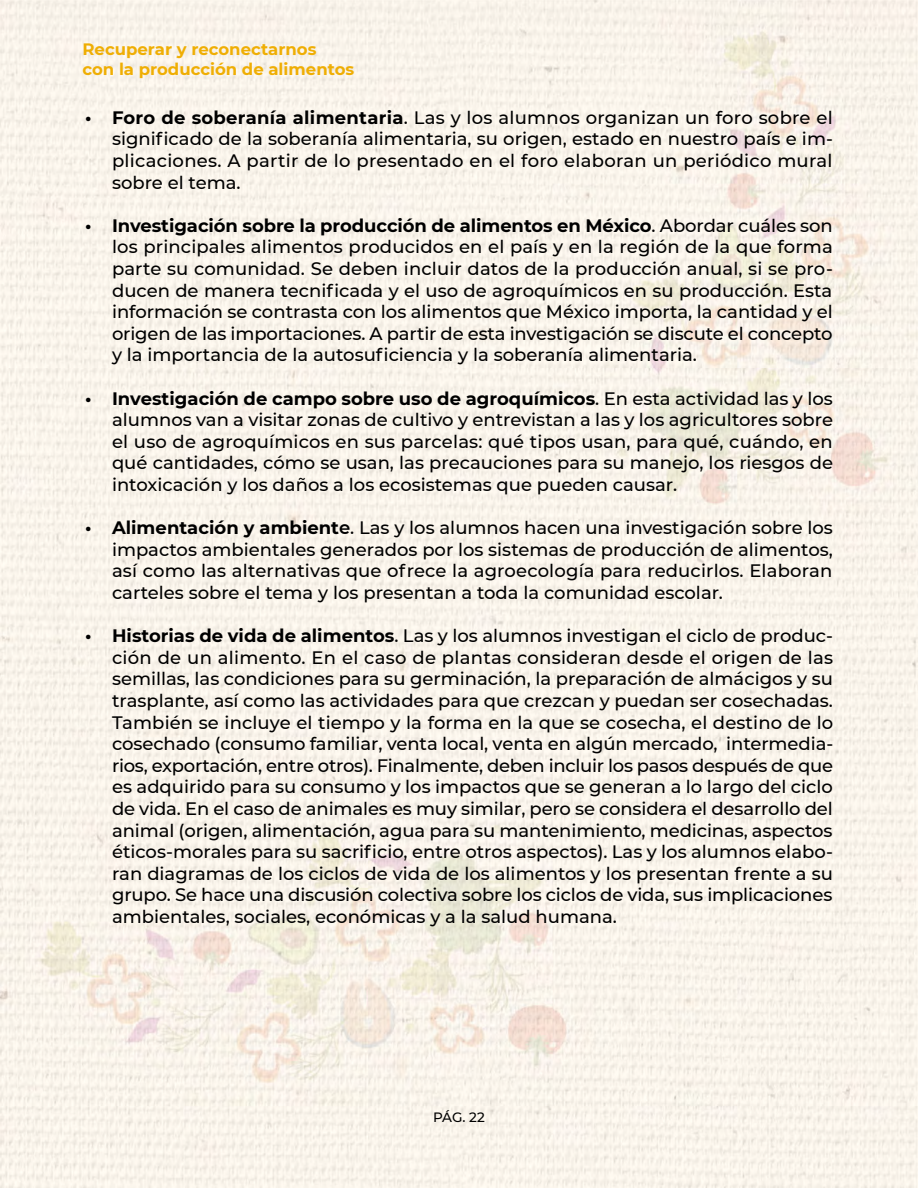
<style>
.page{position:relative;width:918px;height:1188px;background:#fff}
.page>*{position:absolute;margin:0;border:0;box-sizing:border-box;transform-origin:0 0}
.t1{font:500 18px/21.6px "Montserrat";color:#000;text-align:justify}
.t2{font:700 16.5px/19.8px "Montserrat";color:#efae04}
.t3{font:500 13.5px "Montserrat";color:#000}
.s1{font-weight:700}
.s2{font-weight:600}
</style>
<div class="page">
<img style="left:0;top:0;width:918px;height:1188px">
<p class="t2" style="left:82px;top:39px;width:273px">Recuperar y reconectarnos<br>con la producción de alimentos</p>
<p class="t1" style="left:112px;top:106px;width:722px;text-indent:-27px"><span class="s1">• Foro de soberanía alimentaria</span>. Las y los alumnos organizan un foro sobre el significado de la soberanía alimentaria, su origen, estado en nuestro país e im&shy;plicaciones. A partir de lo presentado en el foro elaboran un periódico mural sobre el tema.</p>
<p class="t1" style="left:112px;top:214px;width:722px;text-indent:-27px"><span class="s1">• Investigación sobre la producción de alimentos en México</span>. Abordar cuáles son los principales alimentos producidos en el país y en la región de la que forma parte su comunidad. Se deben incluir datos de la producción anual, si se pro&shy;ducen de manera tecnificada y el uso de agroquímicos en su producción. Esta información se contrasta con los alimentos que México importa, la cantidad y el origen de las importaciones. A partir de esta investigación se discute el concepto y la importancia de la autosuficiencia y la soberanía alimentaria.</p>
<p class="t1" style="left:112px;top:387px;width:723px;text-indent:-27px"><span class="s1">• Investigación de campo sobre uso de agroquímicos</span>. En esta actividad las y los alumnos van a visitar zonas de cultivo y entrevistan a las y los agricultores sobre el uso de agroquímicos en sus parcelas: qué tipos usan, para qué, cuándo, en qué cantidades, cómo se usan, las precauciones para su manejo, los riesgos de intoxicación y los daños a los ecosistemas que pueden causar.</p>
<p class="t1" style="left:112px;top:516px;width:722px;text-indent:-27px"><span class="s1">• Alimentación y ambient</span><span class="s2">e</span>. Las y los alumnos hacen una investigación sobre los impactos ambientales generados por los sistemas de producción de alimentos, así como las alternativas que ofrece la agroecología para reducirlos. Elaboran carteles sobre el tema y los presentan a toda la comunidad escolar.</p>
<p class="t1" style="left:112px;top:624px;width:723px;text-indent:-27px"><span class="s1">• Historias de vida de alimentos</span>. Las y los alumnos investigan el ciclo de produc&shy;ción de un alimento. En el caso de plantas consideran desde el origen de las semillas, las condiciones para su germinación, la preparación de almácigos y su trasplante, así como las actividades para que crezcan y puedan ser cosechadas.<br>También se incluye el tiempo y la forma en la que se cosecha, el destino de lo cosechado (consumo familiar, venta local, venta en algún mercado, intermedia&shy;rios, exportación, entre otros). Finalmente, deben incluir los pasos después de que es adquirido para su consumo y los impactos que se generan a lo largo del ciclo de vida. En el caso de animales es muy similar, pero se considera el desarrollo del animal (origen, alimentación, agua para su mantenimiento, medicinas, aspectos éticos-morales para su sacrificio, entre otros aspectos). Las y los alumnos elabo&shy;ran diagramas de los ciclos de vida de los alimentos y los presentan frente a su grupo. Se hace una discusión colectiva sobre los ciclos de vida, sus implicaciones ambientales, sociales, económicas y a la salud humana.</p>
<p class="t3" style="left:433px;top:1107px;width:53px">PÁG. 22</p>
</div>
